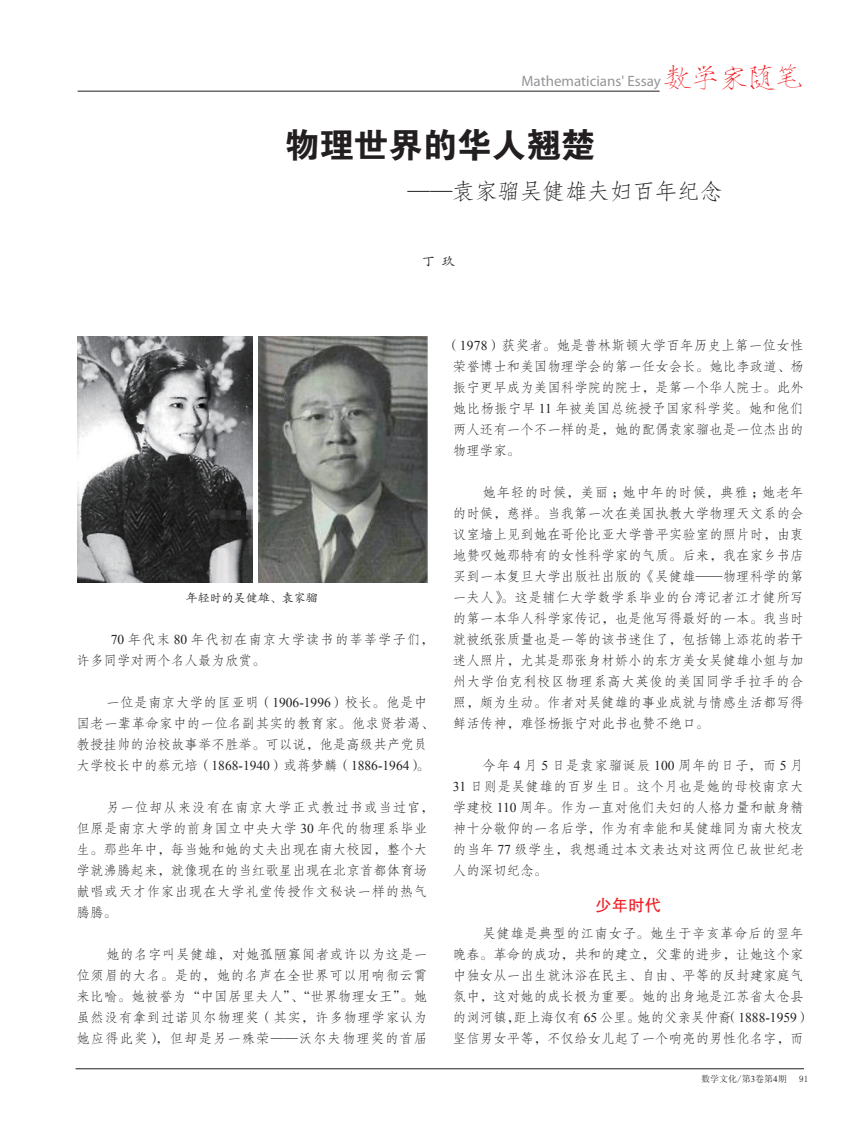
<style>
.page{position:relative;width:859px;height:1123px;background:#fff}
.page>*{position:absolute;margin:0;border:0;box-sizing:border-box;transform-origin:0 0}
.t1{font:34.5px "FZDHTK GBK1 0";color:#231f20}
.t2{font:27.9px "FZSJSJW GB1 0";color:#ee1d23}
.t3{font:22.5px "FZFSK GBK1 0";color:#231f20}
.t4{font:16.5px "FZHTK GBK1 0";color:#ee1d23}
.t5{font:15px "Myriad Pro";color:#939598}
.t6{font:13.5px/21px "FZFSK GBK1 0";color:#231f20;text-align:justify}
.t7{font:13.5px/21px "FZFSK GBK1 0";letter-spacing:.02em;color:#231f20}
.t8{font:13.5px/21px "FZFSK GBK1 0";letter-spacing:.065em;color:#231f20}
.t9{font:13.5px "FZKTK GBK1 0";color:#231f20}
.t10{font:12px "FZKTK GBK1 0";color:#231f20}
.t11{font:9px "Sim Sun";color:#231f20}
.s1{font-family:"Times New Roman"}
</style>
<div class="page">
<hr style="left:78px;top:91px;width:582px;height:1px;background:#231f20">
<hr style="left:76px;top:1068px;width:728px;height:1px;background:#231f20">
<img style="left:259px;top:336px;width:169px;height:247px">
<img style="left:78px;top:336px;width:175px;height:247px">
<h2 class="t2" style="left:663px;top:63px;width:141px">数学家随笔</h2>
<p class="t5" style="left:521px;top:72px;width:141px">Mathematicians' Essay</p>
<p class="t1" style="left:285px;top:126px;width:312px">物理世界的华人翘楚</p>
<p class="t3" style="left:407px;top:180px;width:316px">——袁家骝吴健雄夫妇百年纪念</p>
<p class="t9" style="left:422px;top:254px;width:35px">丁玖</p>
<p class="t10" style="left:186px;top:592px;width:133px">年轻时的吴健雄、袁家骝</p>
<p class="t8" style="left:77px;top:629px;width:359px;text-indent:34px"><span class="s1">70</span> 年代末 <span class="s1">80</span> 年代初在南京大学读书的莘莘学子们，许多同学对两个名人最为欣赏。</p>
<p class="t7" style="left:77px;top:692px;width:359px;text-indent:30px">一位是南京大学的匡亚明（<span class="s1">1906-1996</span>）校长。他是中国老一辈革命家中的一位名副其实的教育家。他求贤若渴、教授挂帅的治校故事举不胜举。可以说，他是高级共产党员大学校长中的蔡元培（<span class="s1">1868-1940</span>）或蒋梦麟（<span class="s1">1886-1964</span>）。</p>
<p class="t7" style="left:77px;top:797px;width:359px;text-indent:30px">另一位却从来没有在南京大学正式教过书或当过官，但原是南京大学的前身国立中央大学 <span class="s1">30</span> 年代的物理系毕业生。那些年中，每当她和她的丈夫出现在南大校园，整个大学就沸腾起来，就像现在的当红歌星出现在北京首都体育场献唱或天才作家出现在大学礼堂传授作文秘诀一样的热气腾腾。</p>
<p class="t6" style="left:77px;top:944px;width:352px;text-indent:30px">她的名字叫吴健雄，对她孤陋寡闻者或许以为这是一位须眉的大名。是的，她的名声在全世界可以用响彻云霄来比喻。她被誉为“中国居里夫人”、“世界物理女王”。她虽然没有拿到过诺贝尔物理奖（其实，许多物理学家认为她应得此奖），但却是另一殊荣——沃尔夫物理奖的首届</p>
<p class="t6" style="left:453px;top:335px;width:352px;text-indent:-7px">（<span class="s1">1978</span>）获奖者。她是普林斯顿大学百年历史上第一位女性荣誉博士和美国物理学会的第一任女会长。她比李政道、杨振宁更早成为美国科学院的院士，是第一个华人院士。此外她比杨振宁早 <span class="s1">11</span> 年被美国总统授予国家科学奖。她和他们两人还有一个不一样的是，她的配偶袁家骝也是一位杰出的物理学家。</p>
<p class="t6" style="left:453px;top:482px;width:352px;text-indent:30px">她年轻的时候，美丽；她中年的时候，典雅；她老年的时候，慈祥。当我第一次在美国执教大学物理天文系的会议室墙上见到她在哥伦比亚大学普平实验室的照片时，由衷地赞叹她那特有的女性科学家的气质。后来，我在家乡书店买到一本复旦大学出版社出版的《吴健雄——物理科学的第一夫人》。这是辅仁大学数学系毕业的台湾记者江才健所写的第一本华人科学家传记，也是他写得最好的一本。我当时就被纸张质量也是一等的该书迷住了，包括锦上添花的若干迷人照片，尤其是那张身材娇小的东方美女吴健雄小姐与加州大学伯克利校区物理系高大英俊的美国同学手拉手的合照，颇为生动。作者对吴健雄的事业成就与情感生活都写得鲜活传神，难怪杨振宁对此书也赞不绝口。</p>
<p class="t6" style="left:453px;top:755px;width:352px;text-indent:30px">今年 <span class="s1">4</span> 月 <span class="s1">5</span> 日是袁家骝诞辰 <span class="s1">100</span> 周年的日子，而 <span class="s1">5</span> 月<span class="s1">31</span> 日则是吴健雄的百岁生日。这个月也是她的母校南京大学建校 <span class="s1">110</span> 周年。作为一直对他们夫妇的人格力量和献身精神十分敬仰的一名后学，作为有幸能和吴健雄同为南大校友的当年 <span class="s1">77</span> 级学生，我想通过本文表达对这两位已故世纪老人的深切纪念。</p>
<p class="t4" style="left:595px;top:896px;width:67px">少年时代</p>
<p class="t6" style="left:453px;top:923px;width:359px;text-align:left;text-indent:30px">吴健雄是典型的江南女子。她生于辛亥革命后的翌年晚春。革命的成功，共和的建立，父辈的进步，让她这个家中独女从一出生就沐浴在民主、自由、平等的反封建家庭气氛中，这对她的成长极为重要。她的出身地是江苏省太仓县的浏河镇，距上海仅有 <span class="s1">65</span> 公里。她的父亲吴仲裔（<span class="s1">1888-1959</span>）坚信男女平等，不仅给女儿起了一个响亮的男性化名字，而</p>
<p class="t11" style="left:701px;top:1074px;width:87px">数学文化/第<span class="s1">3</span>卷第<span class="s1">4</span>期</p>
<p class="t11" style="left:799px;top:1074px;width:10px">91</p>
</div>
